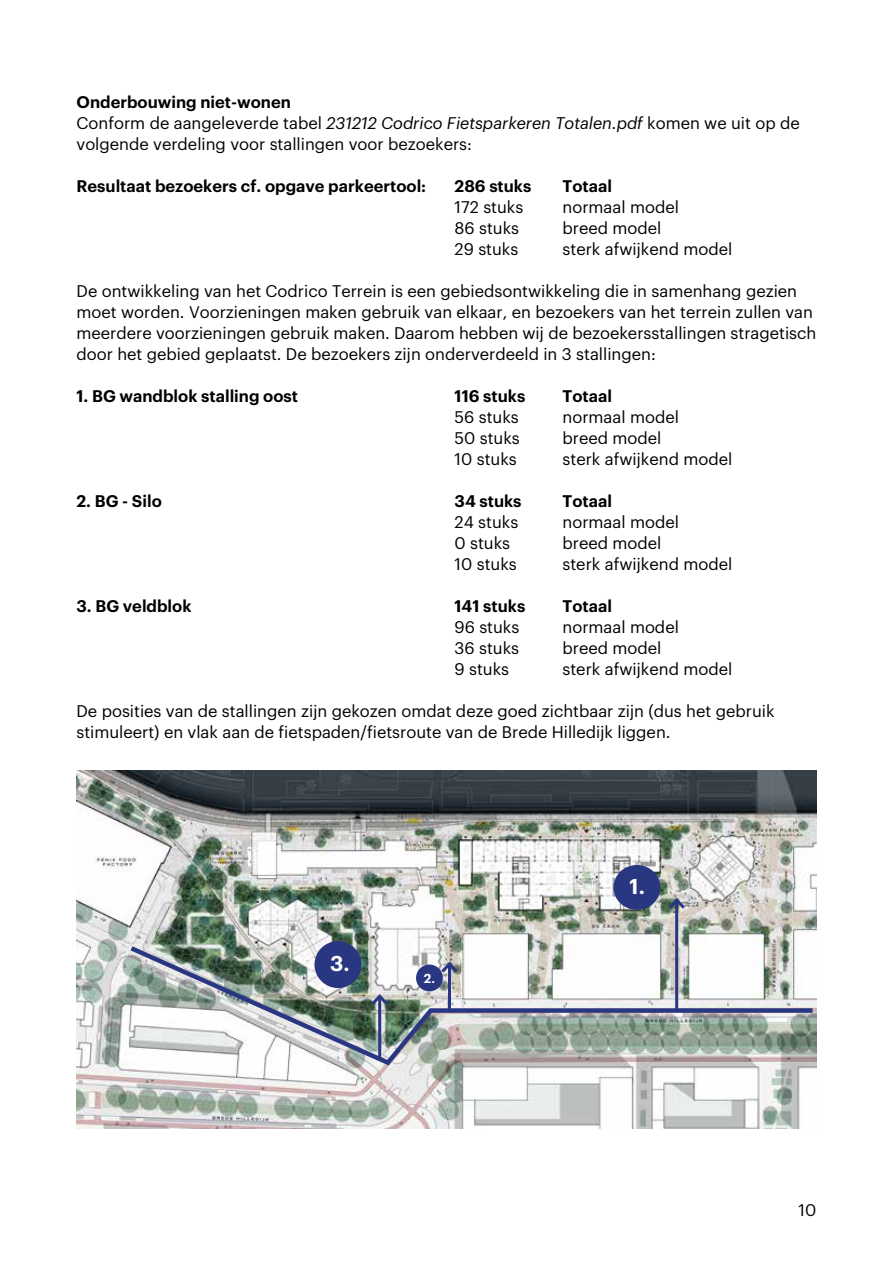
<style>
.page{position:relative;width:893px;height:1263px;background:#fff}
.page>*{position:absolute;margin:0;border:0;box-sizing:border-box;transform-origin:0 0}
.t1{font:600 21px "Graphik";color:#fff}
.t2{font:16.5px/21px "Graphik";color:#000}
.t3{font:600 16.5px "Graphik";color:#000}
.t4{font:600 12.75px "Graphik";color:#fff}
.s1{font-weight:600}
.s2{font-style:italic}
</style>
<div class="page">
<img style="left:77px;top:771px;width:739px;height:358px">
<div style="left:613px;top:865px;width:47px;height:45px;background:#293682;border-radius:50%"></div>
<img style="left:126px;top:942px;width:691px;height:126px">
<hr style="left:448px;top:964px;width:3px;height:45px;background:#293682">
<svg style="left:438px;top:959px;width:23px;height:17px"></svg>
<hr style="left:675px;top:900px;width:3px;height:109px;background:#293682">
<svg style="left:665px;top:895px;width:23px;height:17px"></svg>
<hr style="left:378px;top:996px;width:3px;height:62px;background:#293682">
<svg style="left:368px;top:992px;width:23px;height:16px"></svg>
<p class="t2" style="left:77px;top:90px;width:725px"><span class="s1">Onderbouwing niet-wonen<br></span>Conform de aangeleverde tabel <span class="s2">231212 Codrico Fietsparkeren Totalen.pdf</span> komen we uit op de volgende verdeling voor stallingen voor bezoekers:</p>
<p class="t3" style="left:77px;top:174px;width:351px">Resultaat bezoekers cf. opgave parkeertool:</p>
<p class="t3" style="left:455px;top:174px;width:78px">286 stuks</p>
<p class="t3" style="left:563px;top:174px;width:51px">Totaal</p>
<p class="t2" style="left:455px;top:195px;width:70px">172 stuks</p>
<p class="t2" style="left:563px;top:195px;width:118px">normaal model</p>
<p class="t2" style="left:455px;top:216px;width:66px">86 stuks</p>
<p class="t2" style="left:563px;top:216px;width:100px">breed model</p>
<p class="t2" style="left:455px;top:237px;width:65px">29 stuks</p>
<p class="t2" style="left:563px;top:237px;width:171px">sterk afwijkend model</p>
<p class="t2" style="left:77px;top:279px;width:741px">De ontwikkeling van het Codrico Terrein is een gebiedsontwikkeling die in samenhang gezien moet worden. Voorzieningen maken gebruik van elkaar, en bezoekers van het terrein zullen van meerdere voorzieningen gebruik maken. Daarom hebben wij de bezoekersstallingen stragetisch door het gebied geplaatst. De bezoekers zijn onderverdeeld in 3 stallingen:</p>
<p class="t3" style="left:77px;top:384px;width:223px">1. BG wandblok stalling oost</p>
<p class="t3" style="left:455px;top:384px;width:72px">116 stuks</p>
<p class="t3" style="left:563px;top:384px;width:51px">Totaal</p>
<p class="t2" style="left:455px;top:405px;width:66px">56 stuks</p>
<p class="t2" style="left:563px;top:405px;width:118px">normaal model</p>
<p class="t2" style="left:455px;top:426px;width:67px">50 stuks</p>
<p class="t2" style="left:563px;top:426px;width:100px">breed model</p>
<p class="t2" style="left:455px;top:447px;width:64px">10 stuks</p>
<p class="t2" style="left:563px;top:447px;width:171px">sterk afwijkend model</p>
<p class="t3" style="left:77px;top:489px;width:87px">2. BG - Silo</p>
<p class="t3" style="left:455px;top:489px;width:69px">34 stuks</p>
<p class="t3" style="left:563px;top:489px;width:51px">Totaal</p>
<p class="t2" style="left:455px;top:510px;width:65px">24 stuks</p>
<p class="t2" style="left:563px;top:510px;width:118px">normaal model</p>
<p class="t2" style="left:455px;top:531px;width:57px">0 stuks</p>
<p class="t2" style="left:562px;top:531px;width:100px">breed model</p>
<p class="t2" style="left:455px;top:552px;width:64px">10 stuks</p>
<p class="t2" style="left:562px;top:552px;width:171px">sterk afwijkend model</p>
<p class="t3" style="left:76px;top:594px;width:117px">3. BG veldblok</p>
<p class="t3" style="left:454px;top:594px;width:72px">141 stuks</p>
<p class="t3" style="left:562px;top:594px;width:51px">Totaal</p>
<p class="t2" style="left:455px;top:615px;width:66px">96 stuks</p>
<p class="t2" style="left:562px;top:615px;width:118px">normaal model</p>
<p class="t2" style="left:455px;top:636px;width:66px">36 stuks</p>
<p class="t2" style="left:562px;top:636px;width:100px">breed model</p>
<p class="t2" style="left:455px;top:657px;width:56px">9 stuks</p>
<p class="t2" style="left:562px;top:657px;width:171px">sterk afwijkend model</p>
<p class="t2" style="left:76px;top:699px;width:699px">De posities van de stallingen zijn gekozen omdat deze goed zichtbaar zijn (dus het gebruik stimuleert) en vlak aan de fietspaden/fietsroute van de Brede Hilledijk liggen.</p>
<p class="t1" style="left:330px;top:948px;width:21px">3.</p>
<p class="t4" style="left:424px;top:968px;width:13px">2.</p>
<p class="t1" style="left:630px;top:870px;width:17px">1.</p>
<p class="t2" style="left:799px;top:1198px;width:19px">10</p>
</div>
